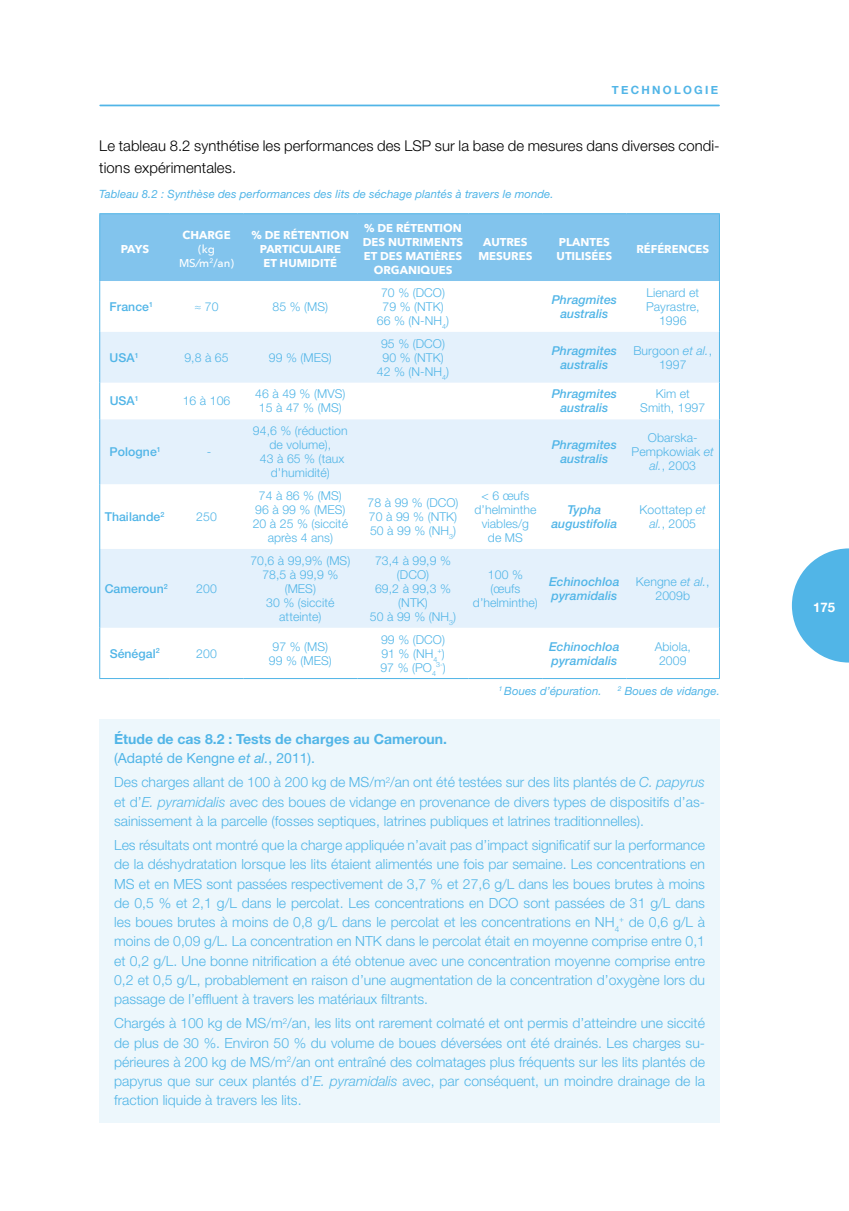
<style>
.page{position:relative;width:849px;height:1211px;background:#fff}
.page>*{position:absolute;margin:0;border:0;box-sizing:border-box;transform-origin:0 0}
.t1{font:300 14.88px/21.9px "Helvetica Neue LT Std";letter-spacing:.005em;color:#000}
.t2{font:300 14px/19.2px "Helvetica Neue LT Std";color:#51b5e7;text-align:justify}
.t3{font:700 14px/19.2px "Helvetica Neue LT Std";color:#51b5e7}
.t4{font:700 13.12px "Helvetica Neue";color:#fff}
.t5{font:300 12.25px/14px "Helvetica Neue LT Std";letter-spacing:.005em;color:#51b5e7;text-align:center}
.t6{font:italic 500 12.25px/14px "Helvetica Neue LT Std";letter-spacing:.005em;color:#51b5e7;text-align:center}
.t7{font:500 12.25px "Helvetica Neue LT Std";letter-spacing:.005em;color:#51b5e7}
.t8{font:700 11.38px/14px "Avenir Next";color:#fff;text-align:center}
.t9{font:italic 11.38px "Helvetica Neue LT Std";letter-spacing:.005em;color:#51b5e7}
.t10{font:500 11.38px/14px "Avenir Next";color:#fff;text-align:center}
.t11{font:700 11.38px "Helvetica Neue";letter-spacing:.2em;color:#51b5e7}
.t12{font:300 7.17px "Helvetica Neue LT Std";color:#51b5e7}
.s1{font-style:italic}
.s2{font-size:12.25px}
.s3{font-weight:400}
.s4{font-weight:400;font-style:italic}
</style>
<div class="page">
<svg style="left:791px;top:548px;width:57px;height:114px"></svg>
<hr style="left:100px;top:105px;width:618px;height:1px;background:#51b5e7">
<div style="left:99px;top:719px;width:620px;height:403px;background:#edf7fc"></div>
<div style="left:100px;top:214px;width:618px;height:67px;background:#82c4ed"></div>
<svg style="left:100px;top:332px;width:618px;height:295px;fill:#e4f1fc"></svg>
<hr style="left:99px;top:213px;width:71px;height:1px;background:#51b5e7">
<hr style="left:99px;top:214px;width:1px;height:67px;background:#51b5e7">
<hr style="left:170px;top:213px;width:73px;height:1px;background:#51b5e7">
<hr style="left:243px;top:213px;width:114px;height:1px;background:#51b5e7">
<hr style="left:357px;top:213px;width:111px;height:1px;background:#51b5e7">
<hr style="left:468px;top:213px;width:74px;height:1px;background:#51b5e7">
<hr style="left:542px;top:213px;width:84px;height:1px;background:#51b5e7">
<hr style="left:626px;top:213px;width:93px;height:1px;background:#51b5e7">
<hr style="left:718px;top:214px;width:1px;height:67px;background:#51b5e7">
<hr style="left:99px;top:281px;width:1px;height:51px;background:#51b5e7">
<hr style="left:718px;top:281px;width:1px;height:51px;background:#51b5e7">
<hr style="left:99px;top:332px;width:1px;height:50px;background:#51b5e7">
<hr style="left:718px;top:332px;width:1px;height:50px;background:#51b5e7">
<hr style="left:99px;top:382px;width:1px;height:37px;background:#51b5e7">
<hr style="left:718px;top:382px;width:1px;height:37px;background:#51b5e7">
<hr style="left:99px;top:419px;width:1px;height:65px;background:#51b5e7">
<hr style="left:718px;top:419px;width:1px;height:65px;background:#51b5e7">
<hr style="left:99px;top:484px;width:1px;height:65px;background:#51b5e7">
<hr style="left:718px;top:484px;width:1px;height:65px;background:#51b5e7">
<hr style="left:99px;top:549px;width:1px;height:78px;background:#51b5e7">
<hr style="left:718px;top:549px;width:1px;height:78px;background:#51b5e7">
<hr style="left:99px;top:627px;width:1px;height:51px;background:#51b5e7">
<hr style="left:718px;top:627px;width:1px;height:51px;background:#51b5e7">
<hr style="left:99px;top:678px;width:71px;height:1px;background:#51b5e7">
<hr style="left:170px;top:678px;width:73px;height:1px;background:#51b5e7">
<hr style="left:243px;top:678px;width:114px;height:1px;background:#51b5e7">
<hr style="left:357px;top:678px;width:111px;height:1px;background:#51b5e7">
<hr style="left:468px;top:678px;width:74px;height:1px;background:#51b5e7">
<hr style="left:542px;top:678px;width:84px;height:1px;background:#51b5e7">
<hr style="left:626px;top:678px;width:93px;height:1px;background:#51b5e7">
<p class="t11" style="left:611px;top:81px;width:108px">TECHNOLOGIE</p>
<p class="t1" style="left:99px;top:134px;width:621px">Le tableau 8.2 synthétise les performances des LSP sur la base de mesures dans diverses condi&shy;tions expérimentales.</p>
<p class="t9" style="left:99px;top:187px;width:455px">Tableau 8.2 : Synthèse des performances des lits de séchage plantés à travers le monde.</p>
<p class="t8" style="left:121px;top:242px;width:30px">PAYS</p>
<p class="t8" style="left:182px;top:228px;width:50px">CHARGE</p>
<p class="t10" style="left:179px;top:242px;width:56px">(kg<br>MS ⁄m<sup>2</sup>/an)</p>
<p class="t8" style="left:251px;top:228px;width:99px">% DE RÉTENTION<br>PARTICULAIRE<br>ET HUMIDITÉ</p>
<p class="t8" style="left:362px;top:221px;width:102px">% DE RÉTENTION<br>DES NUTRIMENTS<br>ET DES MATIÈRES<br>ORGANIQUES</p>
<p class="t8" style="left:478px;top:235px;width:56px">AUTRES<br>MESURES</p>
<p class="t8" style="left:556px;top:235px;width:57px;text-align:left">PLANTES<br>UTILISÉES</p>
<p class="t8" style="left:636px;top:242px;width:74px">RÉFÉRENCES</p>
<p class="t7" style="left:110px;top:299px;width:45px">France<sup>1</sup></p>
<p class="t5" style="left:194px;top:299px;width:26px">≈ 70</p>
<p class="t5" style="left:272px;top:299px;width:57px">85 % (MS)</p>
<p class="t7" style="left:110px;top:350px;width:31px">USA<sup>1</sup></p>
<p class="t5" style="left:184px;top:350px;width:46px">9,8 à 65</p>
<p class="t5" style="left:269px;top:350px;width:64px">99 % (MES)</p>
<p class="t5" style="left:377px;top:285px;width:74px">70 % (DCO)<br>79 % (NTK)<br>66 % (N-NH<sub>4</sub>)</p>
<p class="t6" style="left:551px;top:292px;width:67px">Phragmites australis</p>
<p class="t5" style="left:645px;top:285px;width:55px">Lienard et<br>Payrastre,<br>1996</p>
<p class="t5" style="left:377px;top:336px;width:74px">95 % (DCO)<br>90 % (NTK)<br>42 % (N-NH<sub>4</sub>)</p>
<p class="t6" style="left:551px;top:343px;width:67px">Phragmites australis</p>
<p class="t5" style="left:633px;top:343px;width:80px">Burgoon <span class="s1">et al.</span>,<br>1997</p>
<p class="t7" style="left:110px;top:394px;width:31px">USA<sup>1</sup></p>
<p class="t5" style="left:183px;top:394px;width:49px">16 à 106</p>
<p class="t5" style="left:255px;top:387px;width:92px;text-align:left">46 à 49 % (MVS)<br>15 à 47 % (MS)</p>
<p class="t6" style="left:551px;top:387px;width:67px">Phragmites australis</p>
<p class="t5" style="left:640px;top:387px;width:67px">Kim et<br>Smith, 1997</p>
<p class="t7" style="left:110px;top:444px;width:53px">Pologne<sup>1</sup></p>
<p class="t5" style="left:207px;top:444px;width:6px">-</p>
<p class="t5" style="left:253px;top:423px;width:96px">94,6 % (réduction de volume),<br>43 à 65 % (taux d’humidité)</p>
<p class="t6" style="left:551px;top:438px;width:67px">Phragmites australis</p>
<p class="t5" style="left:631px;top:430px;width:84px">Obarska-<br>Pempkowiak <span class="s1">et al.</span>, 2003</p>
<p class="t7" style="left:105px;top:509px;width:61px">Thailande<sup>2</sup></p>
<p class="t5" style="left:196px;top:509px;width:22px">250</p>
<p class="t7" style="left:105px;top:581px;width:65px">Cameroun<sup>2</sup></p>
<p class="t5" style="left:196px;top:581px;width:22px">200</p>
<p class="t5" style="left:253px;top:488px;width:97px">74 à 86 % (MS)<br>96 à 99 % (MES)<br>20 à 25 % (siccité après 4 ans)</p>
<p class="t5" style="left:367px;top:495px;width:92px;text-align:justify">78 à 99 % (DCO)<br>70 à 99 % (NTK)<br>50 à 99 % (NH<sub>3</sub>)</p>
<p class="t5" style="left:474px;top:488px;width:63px">&lt; 6 œufs d’helminthe viables/g de MS</p>
<p class="t6" style="left:551px;top:502px;width:67px">Typha augustifolia</p>
<p class="t5" style="left:639px;top:502px;width:68px">Koottatep <span class="s1">et al.</span>, 2005</p>
<p class="t5" style="left:250px;top:553px;width:101px">70,6 à 99,9% (MS)<br>78,5 à 99,9 % (MES)<br>30 % (siccité atteinte)</p>
<p class="t5" style="left:370px;top:553px;width:88px">73,4 à 99,9 % (DCO)<br>69,2 à 99,3 % (NTK)<br>50 à 99 % (NH<sub>3</sub>)</p>
<p class="t5" style="left:473px;top:567px;width:66px">100 % (œufs d’helminthe)</p>
<p class="t6" style="left:549px;top:574px;width:72px;text-align:left">Echinochloa pyramidalis</p>
<p class="t5" style="left:635px;top:574px;width:75px">Kengne <span class="s1">et al.</span>,<br>2009b</p>
<p class="t7" style="left:110px;top:646px;width:52px">Sénégal<sup>2</sup></p>
<p class="t5" style="left:196px;top:646px;width:22px">200</p>
<p class="t5" style="left:269px;top:639px;width:64px;text-align:left">97 % (MS)<br>99 % (MES)</p>
<p class="t5" style="left:381px;top:632px;width:65px;text-align:left">99 % (DCO)<br>91 % (NH<sub>4</sub></p>
<p class="t12" style="left:437px;top:646px;width:9px">+<span class="s2">)</span></p>
<p class="t5" style="left:380px;top:660px;width:57px">97 % (PO<sub>4</sub></p>
<p class="t12" style="left:436px;top:660px;width:11px">3-<span class="s2">)</span></p>
<p class="t6" style="left:549px;top:639px;width:72px;text-align:left">Echinochloa pyramidalis</p>
<p class="t5" style="left:654px;top:639px;width:38px">Abiola,<br>2009</p>
<p class="t9" style="left:498px;top:684px;width:104px"><sup>1</sup> Boues d’épuration.</p>
<p class="t9" style="left:617px;top:684px;width:104px"><sup>2</sup> Boues de vidange.</p>
<p class="t3" style="left:114px;top:728px;width:334px">Étude de cas 8.2 : Tests de charges au Cameroun. <span class="s3">(Adapté de Kengne</span> <span class="s4">et al.</span><span class="s3">, 2011).</span></p>
<p class="t2" style="left:114px;top:772px;width:592px">Des charges allant de 100 à 200 kg de MS/m<sup>2</sup>/an ont été testées sur des lits plantés de <span class="s1">C. papyrus </span>et d’<span class="s1">E. pyramidalis</span> avec des boues de vidange en provenance de divers types de dispositifs d’as&shy;sainissement à la parcelle (fosses septiques, latrines publiques et latrines traditionnelles).</p>
<p class="t2" style="left:114px;top:835px;width:592px">Les résultats ont montré que la charge appliquée n’avait pas d’impact significatif sur la performance de la déshydratation lorsque les lits étaient alimentés une fois par semaine. Les concentrations en MS et en MES sont passées respectivement de 3,7 % et 27,6 g/L dans les boues brutes à moins de 0,5 % et 2,1 g/L dans le percolat. Les concentrations en DCO sont passées de 31 g/L dans les boues brutes à moins de 0,8 g/L dans le percolat et les concentrations en NH<sub>4</sub><sup>+</sup> de 0,6 g/L à moins de 0,09 g/L. La concentration en NTK dans le percolat était en moyenne comprise entre 0,1 et 0,2 g/L. Une bonne nitrification a été obtenue avec une concentration moyenne comprise entre 0,2 et 0,5 g/L, probablement en raison d’une augmentation de la concentration d’oxygène lors du passage de l’effluent à travers les matériaux filtrants.</p>
<p class="t2" style="left:114px;top:1013px;width:592px">Chargés à 100 kg de MS/m<sup>2</sup>/an, les lits ont rarement colmaté et ont permis d’atteindre une siccité de plus de 30 %. Environ 50 % du volume de boues déversées ont été drainés. Les charges su&shy;périeures à 200 kg de MS/m<sup>2</sup>/an ont entraîné des colmatages plus fréquents sur les lits plantés de papyrus que sur ceux plantés d’<span class="s1">E. pyramidalis</span> avec, par conséquent, un moindre drainage de la fraction liquide à travers les lits.</p>
<p class="t4" style="left:813px;top:597px;width:23px">175</p>
</div>
